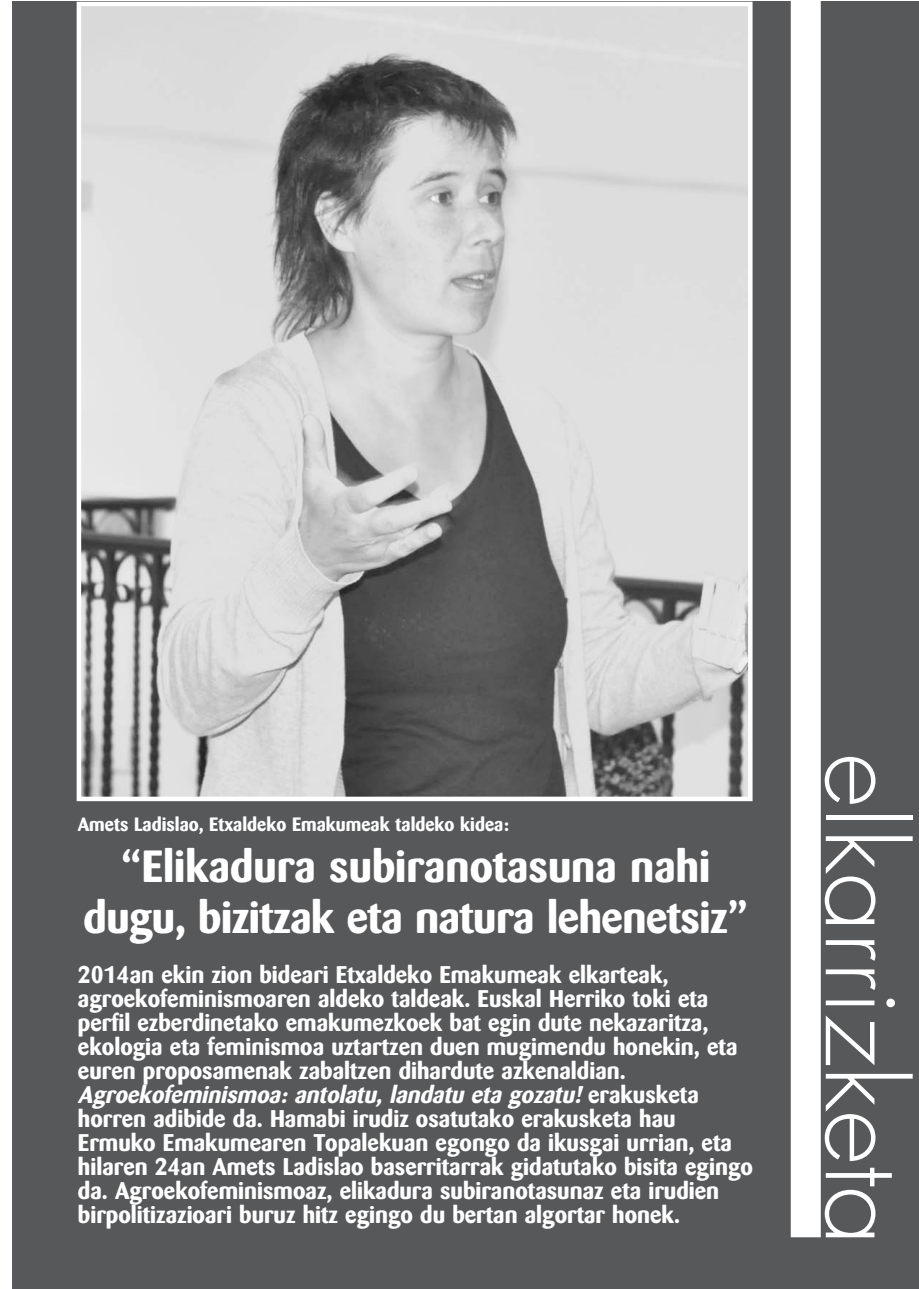
<style>
.page{position:relative;width:919px;height:1289px;background:#fff}
.page>*{position:absolute;margin:0;border:0;box-sizing:border-box;transform-origin:0 0}
.t1{font:300 105.3px "Futura";color:#fff}
.t2{font:42px/51px "Barme F";letter-spacing:-.01em;color:#fff;text-align:center}
.t3{font:22.5px/24px "Barme F";color:#fff}
.t4{font:18px "Barme F";color:#fff}
.s1{font-style:italic}
</style>
<div class="page">
<div style="left:13px;top:1px;width:905px;height:1287px;background:#57585a"></div>
<img style="left:82px;top:7px;width:665px;height:789px">
<div style="left:77px;top:2px;width:675px;height:799px;border:4px solid #fff"></div>
<div style="left:790px;top:1px;width:30px;height:1236px;background:#fff"></div>
<p class="t4" style="left:78px;top:816px;width:432px">Amets Ladislao, Etxaldeko Emakumeak taldeko kidea:</p>
<h2 class="t2" style="left:84px;top:843px;width:665px">“Elikadura subiranotasuna nahi dugu, bizitzak eta natura lehenetsiz”</h2>
<p class="t3" style="left:78px;top:963px;width:676px">2014an ekin zion bideari Etxaldeko Emakumeak elkarteak, agroekofeminismoaren aldeko taldeak. Euskal Herriko toki eta perfil ezberdinetako emakumezkoek bat egin dute nekazaritza, ekologia eta feminismoa uztartzen duen mugimendu honekin, eta euren proposamenak zabaltzen dihardute azkenaldian.<br><span class="s1">Agroekofeminismoa: antolatu, landatu eta gozatu!</span> e r a k u s k e t a horren adibide da. Hamabi irudiz osatutako erakusketa hau Ermuko Emakumearen Topalekuan egongo da ikusgai urrian, eta hilaren 24an Amets Ladislao baserritarrak gidatutako bisita egingo da. Agroekofeminismoaz, elikadura subiranotasunaz eta irudien birpolitizazioari buruz hitz egingo du bertan algortar honek.</p>
<h1 class="t1" style="left:913px;top:753px;width:493px;rotate:90deg">elkarrizketa</h1>
</div>
